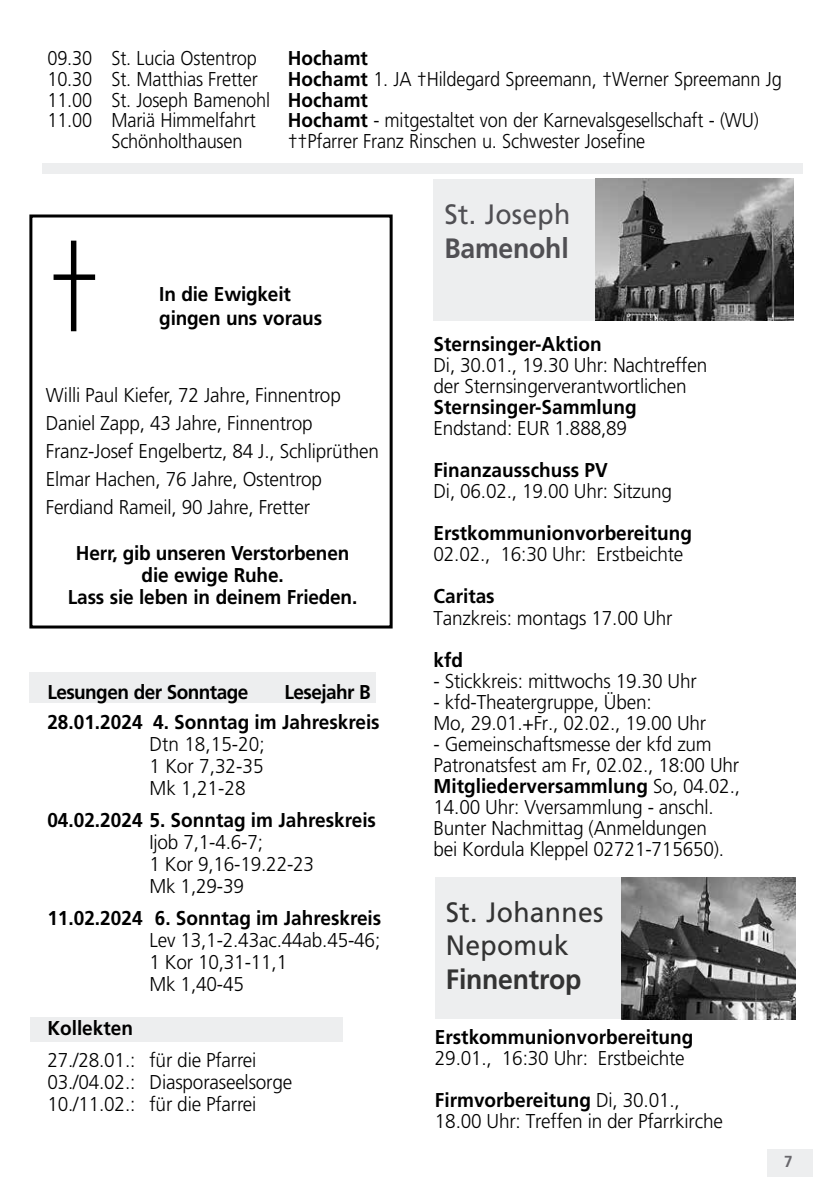
<style>
.page{position:relative;width:840px;height:1191px;background:#fff}
.page>*{position:absolute;margin:0;border:0;box-sizing:border-box;transform-origin:0 0}
.t1{font:28px/33.6px "Frutiger";letter-spacing:.01em;color:#333;scale:.95 1}
.t2{font:700 28px "Frutiger";letter-spacing:-.01em;color:#333;scale:.95 1}
.t3{font:28px "Frutiger";letter-spacing:.01em;color:#504f53;scale:.95 1}
.t4{font:700 28px "Frutiger";letter-spacing:-.01em;color:#504f53;scale:.95 1}
.t5{font:300 20px/22px "Frutiger";letter-spacing:-.01em;color:#000;scale:.95 1}
.t6{font:700 20px/22px "Frutiger";color:#000;scale:.95 1}
.t7{font:300 20px/20.6px "Frutiger";letter-spacing:-.01em;color:#000;scale:.91 1}
.t8{font:700 20px "Frutiger";letter-spacing:-.03em;color:#000;scale:.95 1}
.t9{font:700 16px "Frutiger";color:#68676c;scale:.95 1}
.s1{font-weight:700}
</style>
<div class="page">
<div style="left:766px;top:1148px;width:45px;height:28px;background:#edeeef"></div>
<div style="left:42px;top:164px;width:759px;height:10px;background:#edeeef"></div>
<div style="left:29px;top:214px;width:363px;height:414px;border:3px solid #000"></div>
<div style="left:71px;top:241px;width:5px;height:90px;background:#000"></div>
<div style="left:53px;top:274px;width:42px;height:6px;background:#000"></div>
<div style="left:29px;top:673px;width:346px;height:30px;background:#edeeef"></div>
<div style="left:31px;top:1017px;width:311px;height:24px;background:#edeeef"></div>
<div style="left:433px;top:179px;width:360px;height:141px;background:#edeeef"></div>
<img style="left:595px;top:179px;width:198px;height:141px">
<div style="left:434px;top:877px;width:360px;height:142px;background:#edeeef"></div>
<img style="left:621px;top:877px;width:173px;height:142px">
<p class="t7" style="left:47px;top:48px;width:232px">09.30 St. Lucia Ostentrop</p>
<p class="t6" style="left:287px;top:47px;width:86px">Hochamt</p>
<p class="t7" style="left:47px;top:69px;width:232px">10.30 St. Matthias Fretter</p>
<p class="t7" style="left:47px;top:69px;width:808px;text-indent:240px"><span class="s1">Hochamt</span> 1. JA †Hildegard Spreemann, †Werner Spreemann Jg<br>11.00 St. Joseph Bamenohl <span class="s1">Hochamt<br></span>11.00 Mariä Himmelfahrt</p>
<p class="t7" style="left:287px;top:110px;width:519px"><span class="s1">Hochamt</span> - mitgestaltet von der Karnevalsgesellschaft - (WU)</p>
<p class="t7" style="left:111px;top:130px;width:145px">Schönholthausen</p>
<p class="t7" style="left:287px;top:130px;width:394px">††Pfarrer Franz Rinschen u. Schwester Josefine</p>
<p class="t6" style="left:159px;top:281px;width:173px;line-height:24px">In die Ewigkeit gingen uns voraus</p>
<p class="t5" style="left:46px;top:381px;width:352px;line-height:28px">Willi Paul Kiefer, 72 Jahre, Finnentrop Daniel Zapp, 43 Jahre, Finnentrop Franz-Josef Engelbertz, 84 J., Schliprüthen Elmar Hachen, 76 Jahre, Ostentrop Ferdiand Rameil, 90 Jahre, Fretter</p>
<p class="t6" style="left:68px;top:541px;width:306px;text-align:center">Herr, gib unseren Verstorbenen die ewige Ruhe.<br>Lass sie leben in deinem Frieden.</p>
<p class="t6" style="left:47px;top:677px;width:351px;line-height:30px;text-indent:237px">Lesejahr B<br>28.01.2024 4. Sonntag im Jahreskreis</p>
<p class="t5" style="left:149px;top:733px;width:123px;text-align:justify">Dtn 18,15-20; 1 Kor 7,32-35<br>Mk 1,21-28</p>
<p class="t6" style="left:47px;top:809px;width:347px">04.02.2024 5. Sonntag im Jahreskreis</p>
<p class="t5" style="left:149px;top:831px;width:175px">Ijob 7,1-4.6-7;<br>1 Kor 9,16-19.22-23<br>Mk 1,29-39</p>
<p class="t6" style="left:47px;top:907px;width:353px">11.02.2024 6. Sonntag im Jahreskreis</p>
<p class="t5" style="left:149px;top:929px;width:244px">Lev 13,1-2.43ac.44ab.45-46;<br>1 Kor 10,31-11,1<br>Mk 1,40-45</p>
<p class="t6" style="left:47px;top:1016px;width:92px">Kollekten</p>
<p class="t5" style="left:47px;top:1049px;width:259px">27./28.01.: für die Pfarrei<br>03./04.02.: Diasporaseelsorge<br>10./11.02.: für die Pfarrei</p>
<p class="t8" style="left:47px;top:680px;width:213px">Lesungen der Sonntage</p>
<h1 class="t3" style="left:444px;top:198px;width:134px">St. Joseph</h1>
<h1 class="t4" style="left:444px;top:232px;width:132px">Bamenohl</h1>
<p class="t6" style="left:433px;top:333px;width:179px">Sternsinger-Aktion</p>
<p class="t5" style="left:433px;top:355px;width:289px;line-height:21px">Di, 30.01., 19.30 Uhr: Nachtreffen der Sternsingerverantwortlichen</p>
<p class="t6" style="left:433px;top:396px;width:215px">Sternsinger-Sammlung</p>
<p class="t5" style="left:433px;top:417px;width:205px">Endstand: EUR 1.888,89</p>
<p class="t6" style="left:433px;top:459px;width:185px">Finanzausschuss PV</p>
<p class="t5" style="left:433px;top:480px;width:252px">Di, 06.02., 19.00 Uhr: Sitzung</p>
<p class="t6" style="left:433px;top:522px;width:273px">Erstkommunionvorbereitung</p>
<p class="t5" style="left:433px;top:543px;width:264px">02.02., 16:30 Uhr: Erstbeichte</p>
<p class="t6" style="left:433px;top:585px;width:66px">Caritas</p>
<p class="t5" style="left:433px;top:606px;width:253px">Tanzkreis: montags 17.00 Uhr</p>
<p class="t6" style="left:433px;top:648px;width:33px">kfd</p>
<p class="t5" style="left:433px;top:669px;width:278px">- Stickkreis: mittwochs 19.30 Uhr</p>
<p class="t5" style="left:433px;top:691px;width:288px;line-height:21px">- kfd-Theatergruppe, Üben:<br>Mo, 29.01.+Fr., 02.02., 19.00 Uhr</p>
<p class="t5" style="left:433px;top:733px;width:324px;line-height:21px">- Gemeinschaftsmesse der kfd zum Patronatsfest am Fr, 02.02., 18:00 Uhr <span class="s1">Mitgliederversammlung</span> So, 04.02., 14.00 Uhr: Vversammlung - anschl.<br>Bunter Nachmittag (Anmeldungen<br>bei Kordula Kleppel 02721-715650).</p>
<h1 class="t1" style="left:445px;top:894px;width:167px">St. Johannes<br>Nepomuk</h1>
<h1 class="t2" style="left:445px;top:962px;width:144px">Finnentrop</h1>
<p class="t6" style="left:434px;top:1026px;width:273px">Erstkommunionvorbereitung</p>
<p class="t5" style="left:434px;top:1037px;width:264px;line-height:42px">29.01., 16:30 Uhr: Erstbeichte<br><span class="s1">Firmvorbereitung</span> Di, 30.01.,</p>
<p class="t5" style="left:434px;top:1110px;width:304px">18.00 Uhr: Treffen in der Pfarrkirche</p>
<p class="t9" style="left:783px;top:1151px;width:10px">7</p>
</div>
